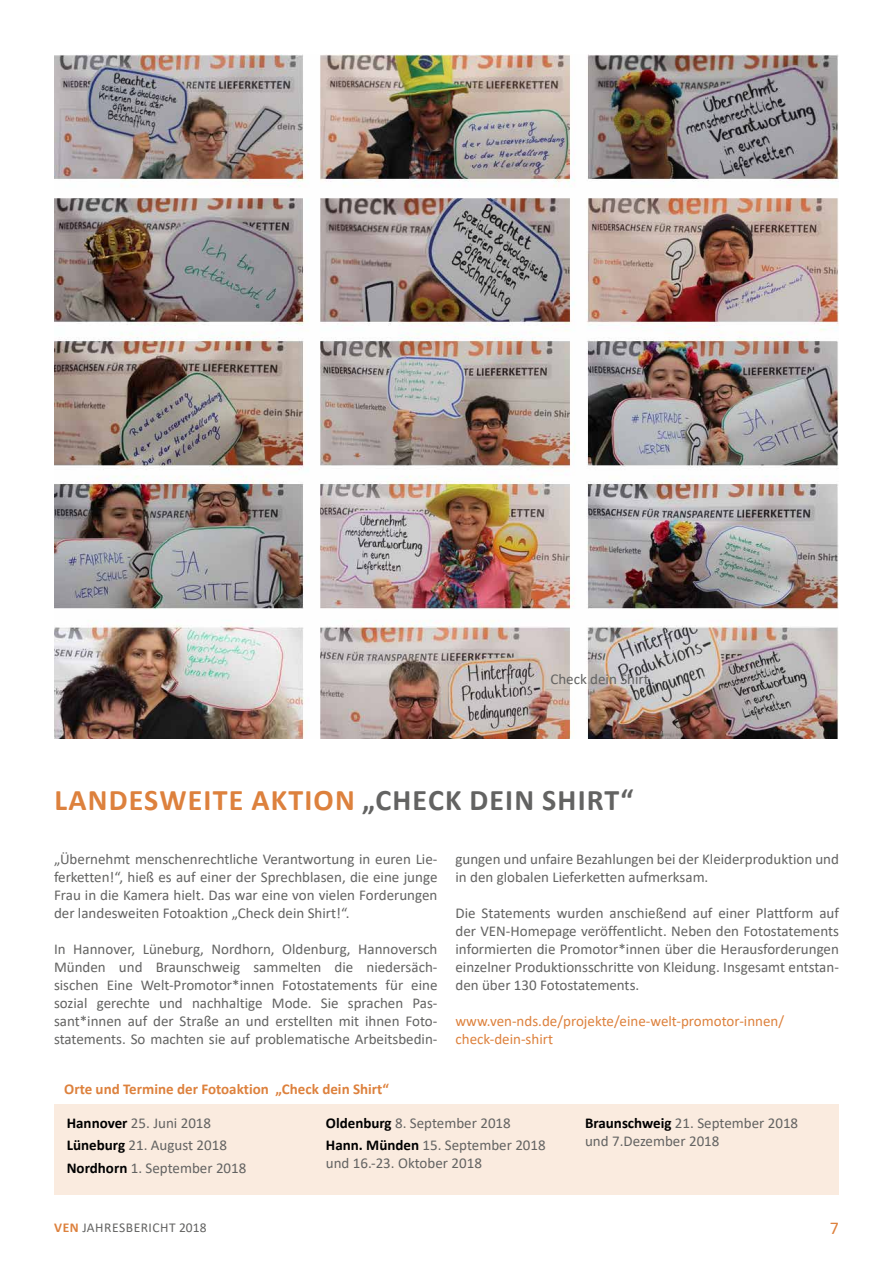
<style>
.page{position:relative;width:893px;height:1263px;background:#fff}
.page>*{position:absolute;margin:0;border:0;box-sizing:border-box;transform-origin:0 0}
.t1{font:700 30px "Calibri";letter-spacing:.04em;color:#dd813d}
.t2{font:18px "Calibri";color:#dd813d}
.t3{font:15px/18px "Calibri";color:#636362}
.t4{font:15px/18px "Calibri";color:#dd813d}
.t5{font:700 15px "Calibri";color:#dd813d}
.t6{font:13.5px "Calibri";letter-spacing:.04em;color:#636362}
.s1{color:#636362}
.s2{font-weight:700;color:#000}
.s3{font-weight:700;color:#dd813d}
</style>
<div class="page">
<div style="left:54px;top:1104px;width:785px;height:91px;background:#faebdf"></div>
<img style="left:54px;top:54px;width:785px;height:684px">
<p class="t3" style="left:550px;top:670px;width:100px">Check dein Shirt</p>
<h1 class="t1" style="left:55px;top:779px;width:580px">LANDESWEITE AKTION <span class="s1">„CHECK DEIN SHIRT“</span></h1>
<p class="t3" style="left:54px;top:850px;width:385px;text-align:justify">„Übernehmt menschenrechtliche Verantwortung in euren Lie&shy;ferketten!“, hieß es auf einer der Sprechblasen, die eine junge Frau in die Kamera hielt. Das war eine von vielen Forderungen der landesweiten Fotoaktion „Check dein Shirt!“.</p>
<p class="t3" style="left:54px;top:940px;width:385px;text-align:justify">In Hannover, Lüneburg, Nordhorn, Oldenburg, Hannoversch Münden und Braunschweig sammelten die niedersäch&shy;sischen Eine Welt-Promotor*innen Fotostatements für eine sozial gerechte und nachhaltige Mode. Sie sprachen Pas&shy;sant*innen auf der Straße an und erstellten mit ihnen Foto&shy;statements. So machten sie auf problematische Arbeitsbedin-</p>
<p class="t3" style="left:455px;top:850px;width:385px">gungen und unfaire Bezahlungen bei der Kleiderproduktion und in den globalen Lieferketten aufmerksam.</p>
<p class="t3" style="left:455px;top:904px;width:385px;text-align:justify">Die Statements wurden anschießend auf einer Plattform auf der VEN-Homepage veröffentlicht. Neben den Fotostatements informierten die Promotor*innen über die Herausforderungen einzelner Produktionsschritte von Kleidung. Insgesamt entstan&shy;den über 130 Fotostatements.</p>
<p class="t4" style="left:455px;top:1012px;width:330px">www.ven-nds.de/projekte/eine-welt-promotor-innen/ check-dein-shirt</p>
<p class="t5" style="left:64px;top:1078px;width:326px">Orte und Termine der Fotoaktion „Check dein Shirt“</p>
<p class="t3" style="left:67px;top:1111px;width:181px;line-height:22.2px"><span class="s2">Hannover</span> 25. Juni 2018<br><span class="s2">Lüneburg</span> 21. August 2018<br><span class="s2">Nordhorn</span> 1. September 2018</p>
<p class="t3" style="left:326px;top:1111px;width:221px;line-height:22.2px"><span class="s2">Oldenburg</span> 8. September 2018<br><span class="s2">Hann. Münden</span> 15. September 2018</p>
<p class="t3" style="left:326px;top:1154px;width:158px">und 16.-23. Oktober 2018</p>
<p class="t3" style="left:585px;top:1114px;width:215px"><span class="s2">Braunschweig</span> 21. September 2018 und 7.Dezember 2018</p>
<p class="t6" style="left:54px;top:1218px;width:154px"><span class="s3">VEN</span> JAHRESBERICHT 2018</p>
<p class="t2" style="left:830px;top:1215px;width:11px">7</p>
</div>
